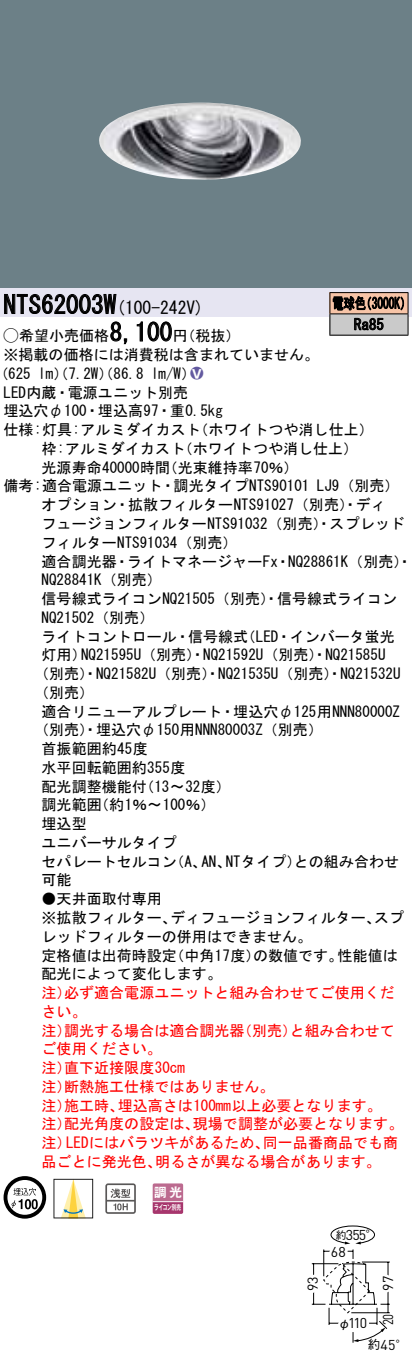
<style>
.page{position:relative;width:412px;height:1364px;background:#fff}
.page>*{position:absolute;margin:0;border:0;box-sizing:border-box;transform-origin:0 0}
.t1{font:25px "MS Gothic";color:#000}
.t2{font:17.5px "MS Gothic";color:#000}
.t3{font:15px/18.8px "MS Gothic";color:#000}
.t4{font:15px/18.8px "MS Gothic";color:#f00}
.t5{font:15px/21.2px "MS Gothic";color:#000;scale:.75 1}
.t6{font:15px "Ford Classification 1";color:#635aa0}
.t7{font:14.25px "DINOT";letter-spacing:-.02em;color:#000}
.t8{font:14.25px "DINOT";letter-spacing:-.02em;color:#000;scale:.8 1}
.t9{font:12.5px "Gothic MB101 Pro De Bold 90 pv RKSJ H";color:#fff}
.t10{font:12.5px "Gothic BBB Pro Medium 90 pv RKSJ H";color:#000}
.t11{font:10.5px "Gothic BBB Pro Medium 90 pv RKSJ H";color:#000}
.t12{font:7.25px "Gothic MB101 Pro De Bold 90 pv RKSJ H";letter-spacing:-.05em;color:#fff;scale:.65 1}
.s1{font-size:25px}
.s2{font-family:"Ford Classification 1"}
.s3{color:#fff}
.s4{font-family:"Gothic BBB Pro Medium 90 pv RKSJ H";font-size:12.5px}
</style>
<div class="page">
<div style="left:0;top:0;width:411px;height:288px;background:#6c8087"></div>
<img style="left:99px;top:103px;width:201px;height:77px">
<div style="left:0;top:288px;width:411px;height:29px;background:#e6e5f2"></div>
<svg style="left:4px;top:294px;width:112px;height:20px"></svg>
<svg style="left:110px;top:321px;width:17px;height:23px"></svg>
<svg style="left:136px;top:321px;width:36px;height:21px"></svg>
<svg style="left:4px;top:1176px;width:42px;height:42px"></svg>
<svg style="left:31px;top:1198px;width:7px;height:11px"></svg>
<svg style="left:53px;top:1178px;width:40px;height:40px"></svg>
<svg style="left:105px;top:1183px;width:31px;height:30px"></svg>
<svg style="left:152px;top:1183px;width:31px;height:30px"></svg>
<hr style="left:152px;top:1201px;width:31px;height:1px;background:#fff">
<hr style="left:329px;top:292px;width:78px;height:1px;background:#000">
<hr style="left:329px;top:335px;width:78px;height:1px;background:#000">
<svg style="left:329px;top:293px;width:79px;height:42px;background:#9b8c84"></svg>
<svg style="left:311px;top:1225px;width:79px;height:118px"></svg>
<h1 class="t1" style="left:4px;top:292px;width:102px">NTS62003</h1>
<p class="t2" style="left:104px;top:298px;width:101px">(<span class="s1">W</span> 100-242 (V</p>
<p class="t5" style="left:353px;top:292px;width:41px;text-indent:-22px">電球色<br>Ra85</p>
<p class="t5" style="left:360px;top:292px;width:69px">（3000 (K</p>
<h1 class="t1" style="left:109px;top:320px;width:64px">8,100</h1>
<p class="t3" style="left:4px;top:326px;width:317px"><span class="s2">A</span>希望小売価格<br>※掲載の価格には消費税は含まれていません。</p>
<p class="t6" style="left:190px;top:365px;width:14px">2<span class="s3">8</span></p>
<p class="t3" style="left:172px;top:326px;width:69px">（円税抜(</p>
<p class="t3" style="left:151px;top:364px;width:46px">l m (W/</p>
<p class="t3" style="left:-7px;top:364px;width:39px">（625</p>
<p class="t3" style="left:4px;top:383px;width:186px">LED内蔵・電源ユニット別売</p>
<p class="t3" style="left:4px;top:401px;width:220px">埋込穴φ100・埋込高97・重0.5kg</p>
<p class="t3" style="left:193px;top:420px;width:182px">（ホワイトつや消し仕上(</p>
<p class="t3" style="left:38px;top:364px;width:107px">lm）（7.2 ）（W 86.8</p>
<p class="t3" style="left:177px;top:420px;width:181px;text-indent:-174px">仕様:灯具:アルミダイカスト<br>（ホワイトつや消し仕上(</p>
<p class="t3" style="left:162px;top:439px;width:137px;text-indent:-121px">枠:アルミダイカスト<br>（光束維持率70％(</p>
<p class="t3" style="left:42px;top:458px;width:130px">光源寿命40000時間</p>
<p class="t3" style="left:4px;top:476px;width:307px">備考:適合電源ユニット・調光タイプNTS90101</p>
<p class="t3" style="left:42px;top:495px;width:345px">オプション・拡散フィルターNTS91027（別売）・ディ</p>
<p class="t3" style="left:42px;top:514px;width:364px">フュージョンフィルターNTS91032（別売）・スプレッド</p>
<p class="t3" style="left:42px;top:533px;width:197px">フィルターNTS91034（別売(</p>
<p class="t3" style="left:287px;top:551px;width:125px">NQ28861 （K 別売・(</p>
<p class="t3" style="left:316px;top:476px;width:84px">LJ （9 別売(</p>
<p class="t3" style="left:127px;top:551px;width:152px">ライトマネージャーFx</p>
<p class="t3" style="left:42px;top:551px;width:76px">適合調光器</p>
<p class="t3" style="left:42px;top:570px;width:121px">NQ28841 （K 別売(</p>
<p class="t3" style="left:42px;top:589px;width:356px">信号線式ライコンNQ21505（別売）・信号線式ライコン</p>
<p class="t3" style="left:42px;top:608px;width:114px">NQ21502（別売(</p>
<p class="t3" style="left:240px;top:626px;width:155px">（LED・インバータ蛍光</p>
<p class="t3" style="left:114px;top:551px;width:16px">・</p>
<p class="t3" style="left:275px;top:551px;width:16px">・</p>
<p class="t3" style="left:81px;top:626px;width:305px;text-indent:-39px">ライトコントロール・信号線式<br>NQ21595 （U 別売）・NQ21592 （U 別売）・NQ21585U</p>
<p class="t3" style="left:42px;top:645px;width:46px">灯用）</p>
<p class="t3" style="left:34px;top:664px;width:367px">（別売）・NQ21582 （U 別売）・NQ21535 （U 別売）・NQ21532U</p>
<p class="t3" style="left:34px;top:683px;width:62px">（別売(</p>
<p class="t3" style="left:42px;top:701px;width:359px">適合リニューアルプレート・埋込穴φ125用NNN80000Z</p>
<p class="t3" style="left:34px;top:720px;width:290px">（別売）・埋込穴φ150用NNN80003 （Z 別売(</p>
<p class="t3" style="left:42px;top:739px;width:107px">首振範囲約45度</p>
<p class="t3" style="left:42px;top:758px;width:145px">水平回転範囲約355度</p>
<p class="t3" style="left:139px;top:776px;width:93px">（13〜32度(</p>
<p class="t3" style="left:94px;top:776px;width:122px;text-indent:-52px">配光調整機能付<br>（約1％〜100％(</p>
<p class="t3" style="left:42px;top:795px;width:136px">調光範囲<br>埋込型<br>ユニバーサルタイプ</p>
<p class="t3" style="left:225px;top:851px;width:77px">NTタイプ）</p>
<p class="t3" style="left:293px;top:851px;width:106px">との組み合わせ</p>
<p class="t3" style="left:42px;top:851px;width:136px">セパレートセルコン可能</p>
<p class="t3" style="left:42px;top:889px;width:121px">●天井面取付専用</p>
<p class="t3" style="left:169px;top:851px;width:39px">（、A</p>
<p class="t3" style="left:201px;top:851px;width:31px">AN、</p>
<p class="t3" style="left:373px;top:908px;width:31px">スプ</p>
<p class="t3" style="left:170px;top:908px;width:212px">ディフュージョンフィルター、</p>
<p class="t3" style="left:42px;top:908px;width:271px">※拡散フィルター、<br>レッドフィルターの併用はできません。</p>
<p class="t3" style="left:169px;top:945px;width:92px">（中角17度）</p>
<p class="t3" style="left:42px;top:945px;width:181px">定格値は出荷時設定<br>配光によって変化します。</p>
<p class="t4" style="left:64px;top:983px;width:331px">必ず適合電源ユニットと組み合わせてご使用くだ</p>
<p class="t3" style="left:252px;top:945px;width:92px">の数値です。</p>
<p class="t3" style="left:337px;top:945px;width:61px">性能値は</p>
<p class="t4" style="left:42px;top:983px;width:46px">注）さい。</p>
<p class="t4" style="left:64px;top:1020px;width:181px">調光する場合は適合調光器</p>
<p class="t4" style="left:237px;top:1020px;width:61px">（別売）</p>
<p class="t4" style="left:289px;top:1020px;width:106px">と組み合わせて</p>
<p class="t4" style="left:42px;top:1020px;width:31px">注）</p>
<p class="t4" style="left:42px;top:1039px;width:121px">ご使用ください。</p>
<p class="t4" style="left:64px;top:1058px;width:122px">直下近接限度30cm</p>
<p class="t4" style="left:64px;top:1058px;width:211px;text-indent:-22px">注）<br>断熱施工仕様ではありません。</p>
<p class="t4" style="left:42px;top:1076px;width:31px">注）</p>
<p class="t4" style="left:117px;top:1095px;width:265px">埋込高さは100mm以上必要となります。</p>
<p class="t4" style="left:64px;top:1095px;width:61px">施工時、</p>
<p class="t4" style="left:42px;top:1095px;width:31px">注）</p>
<p class="t4" style="left:192px;top:1114px;width:212px">現場で調整が必要となります。</p>
<p class="t4" style="left:64px;top:1114px;width:136px">配光角度の設定は、</p>
<p class="t4" style="left:42px;top:1114px;width:31px">注）</p>
<p class="t4" style="left:66px;top:1133px;width:204px">LEDにはバラツキがあるため、</p>
<p class="t4" style="left:262px;top:1133px;width:136px">同一品番商品でも商</p>
<p class="t4" style="left:42px;top:1133px;width:31px">注）</p>
<p class="t4" style="left:42px;top:1151px;width:121px">品ごとに発光色、</p>
<p class="t4" style="left:155px;top:1151px;width:227px">明るさが異なる場合があります。</p>
<p class="t9" style="left:154px;top:1181px;width:29px">調光</p>
<p class="t12" style="left:154px;top:1201px;width:43px">ライコン別売</p>
<p class="t7" style="left:345px;top:1224px;width:34px">355<span class="s4">°</span></p>
<p class="t11" style="left:335px;top:1226px;width:12px">約</p>
<p class="t7" style="left:330px;top:1241px;width:16px">68</p>
<p class="t7" style="left:302px;top:1291px;width:16px;rotate:-90deg">93</p>
<p class="t7" style="left:377px;top:1290px;width:16px;rotate:-90deg">97</p>
<p class="t7" style="left:347px;top:1313px;width:20px">110</p>
<p class="t10" style="left:337px;top:1312px;width:14px">φ</p>
<p class="t8" style="left:377px;top:1324px;width:16px;rotate:-90deg">20</p>
<p class="t10" style="left:367px;top:1334px;width:14px">約</p>
<p class="t7" style="left:380px;top:1334px;width:29px">45<span class="s4">°</span></p>
</div>
